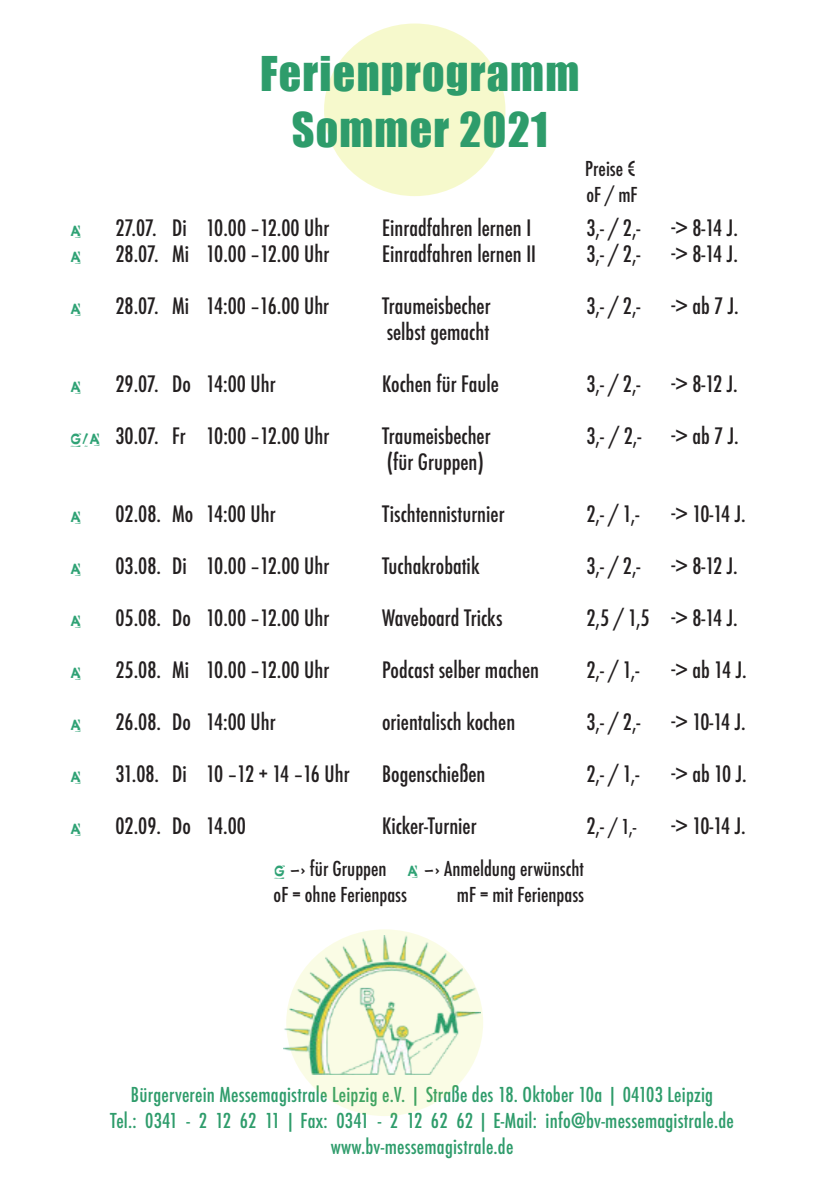
<style>
.page{position:relative;width:840px;height:1191px;background:#fff}
.page>*{position:absolute;margin:0;border:0;box-sizing:border-box;transform-origin:0 0}
.t1{font:44px/56px "Impact";letter-spacing:.03em;color:#2e9c6b;text-align:center}
.t2{font:500 condensed 22px "Futura";color:#231f20}
.t3{font:500 condensed 22px "Futura";letter-spacing:-.04em;color:#231f20}
.t4{font:500 condensed 20px/26px "Futura";letter-spacing:.01em;color:#2e9c6b;text-align:center}
.t5{font:500 condensed 20px/26px "Futura";color:#231f20}
.t6{font:20px "Suspension";color:#2fa275}
.s1{font-family:"Suspension";font-weight:400;font-stretch:normal;font-size:20px;color:#2fa275}
.s2{font-size:22px}
.s3{font-family:"Suspension";font-weight:400;font-stretch:normal;color:#2fa275}
.s4{font-family:"Suspension";font-weight:400;font-stretch:normal}
</style>
<div class="page">
<div style="left:286px;top:929px;width:197px;height:187px;background:#fafce5;border-radius:50%"></div>
<div style="left:324px;top:24px;width:181px;height:172px;background:#f6f9cc;border-radius:50%"></div>
<img style="left:283px;top:935px;width:197px;height:140px">
<h1 class="t1" style="left:260px;top:48px;width:320px">Ferienprogramm<br>Sommer 2021</h1>
<p class="t5" style="left:585px;top:156px;width:54px">Preise € oF/mF</p>
<p class="t6" style="left:70px;top:220px;width:13px">A</p>
<p class="t2" style="left:115px;top:217px;width:215px">27.07. Di 10.00 –12.00 Uhr</p>
<p class="t2" style="left:382px;top:217px;width:150px">Einradfahren lernen I</p>
<p class="t2" style="left:586px;top:217px;width:56px">3,- / 2,-</p>
<p class="t2" style="left:671px;top:217px;width:68px">-&gt; 8-14 J.</p>
<p class="t6" style="left:70px;top:246px;width:13px">A</p>
<p class="t2" style="left:115px;top:243px;width:215px">28.07. Mi 10.00 –12.00 Uhr</p>
<p class="t2" style="left:382px;top:243px;width:155px">Einradfahren lernen II</p>
<p class="t2" style="left:586px;top:243px;width:56px">3,- / 2,-</p>
<p class="t2" style="left:671px;top:243px;width:68px">-&gt; 8-14 J.</p>
<p class="t6" style="left:70px;top:298px;width:13px">A</p>
<p class="t2" style="left:115px;top:295px;width:215px">28.07. Mi 14:00 –16.00 Uhr</p>
<p class="t2" style="left:382px;top:295px;width:110px">Traumeisbecher</p>
<p class="t2" style="left:586px;top:295px;width:56px">3,- / 2,-</p>
<p class="t2" style="left:671px;top:295px;width:69px">-&gt;ab7J.</p>
<p class="t2" style="left:386px;top:321px;width:104px">selbst gemacht</p>
<p class="t6" style="left:70px;top:376px;width:13px">A</p>
<p class="t2" style="left:115px;top:373px;width:162px">29.07. Do 14:00 Uhr</p>
<p class="t2" style="left:382px;top:373px;width:118px">Kochen für Faule</p>
<p class="t2" style="left:586px;top:373px;width:56px">3,- / 2,-</p>
<p class="t2" style="left:671px;top:373px;width:68px">-&gt; 8-12 J.</p>
<p class="t2" style="left:70px;top:425px;width:260px"><span class="s1">G/A</span> 30.07. Fr 10:00 –12.00 Uhr</p>
<p class="t2" style="left:382px;top:425px;width:110px">Traumeisbecher</p>
<p class="t2" style="left:586px;top:425px;width:56px">3,- / 2,-</p>
<p class="t2" style="left:671px;top:425px;width:69px">-&gt;ab7J.</p>
<p class="t2" style="left:386px;top:451px;width:99px">(für Gruppen)</p>
<p class="t6" style="left:70px;top:506px;width:13px">A</p>
<p class="t2" style="left:115px;top:503px;width:162px">02.08. Mo 14:00 Uhr</p>
<p class="t2" style="left:382px;top:503px;width:124px">Tischtennisturnier</p>
<p class="t2" style="left:586px;top:503px;width:54px">2,- / 1,-</p>
<p class="t2" style="left:671px;top:503px;width:76px">-&gt; 10-14 J.</p>
<p class="t6" style="left:70px;top:558px;width:13px">A</p>
<p class="t2" style="left:115px;top:555px;width:215px">03.08. Di 10.00 –12.00 Uhr</p>
<p class="t2" style="left:382px;top:555px;width:99px">Tuchakrobatik</p>
<p class="t2" style="left:586px;top:555px;width:56px">3,- / 2,-</p>
<p class="t2" style="left:671px;top:555px;width:68px">-&gt; 8-12 J.</p>
<p class="t6" style="left:70px;top:610px;width:13px">A</p>
<p class="t2" style="left:115px;top:607px;width:215px">05.08. Do 10.00 –12.00 Uhr</p>
<p class="t2" style="left:382px;top:607px;width:122px">Waveboard Tricks</p>
<p class="t2" style="left:586px;top:607px;width:153px">2,5 / 1,5 -&gt; 8-14 J.</p>
<p class="t6" style="left:70px;top:662px;width:13px">A</p>
<p class="t2" style="left:115px;top:659px;width:215px">25.08. Mi 10.00 –12.00 Uhr</p>
<p class="t2" style="left:382px;top:659px;width:158px">Podcast selber machen</p>
<p class="t2" style="left:586px;top:659px;width:54px">2,- / 1,-</p>
<p class="t2" style="left:671px;top:659px;width:77px">-&gt; ab 14 J.</p>
<p class="t6" style="left:70px;top:714px;width:13px">A</p>
<p class="t2" style="left:115px;top:711px;width:162px">26.08. Do 14:00 Uhr</p>
<p class="t2" style="left:382px;top:711px;width:135px">orientalisch kochen</p>
<p class="t2" style="left:586px;top:711px;width:56px">3,- / 2,-</p>
<p class="t2" style="left:671px;top:711px;width:76px">-&gt; 10-14 J.</p>
<p class="t6" style="left:70px;top:766px;width:13px">A</p>
<p class="t3" style="left:115px;top:763px;width:235px">31.08. Di 10 –12 + 14 –16 Uhr</p>
<p class="t2" style="left:382px;top:763px;width:105px">Bogenschießen</p>
<p class="t2" style="left:586px;top:763px;width:54px">2,- / 1,-</p>
<p class="t2" style="left:671px;top:763px;width:77px">-&gt; ab 10 J.</p>
<p class="t6" style="left:70px;top:818px;width:13px">A</p>
<p class="t2" style="left:115px;top:815px;width:132px">02.09. Do 14.00</p>
<p class="t2" style="left:382px;top:815px;width:96px">Kicker-Turnier</p>
<p class="t5" style="left:586px;top:814px;width:52px"><span class="s2">2,-</span> / 1,-</p>
<p class="t2" style="left:671px;top:815px;width:76px">-&gt; 10-14 J.</p>
<p class="t5" style="left:273px;top:856px;width:312px"><span class="s3">G</span> <span class="s4">–&gt;</span> für Gruppen <span class="s3">A</span> <span class="s4">–&gt;</span> Anmeldung erwünscht oF = ohne Ferienpass</p>
<p class="t5" style="left:457px;top:882px;width:129px">mF = mit Ferienpass</p>
<p class="t4" style="left:110px;top:1083px;width:625px">Bürgerverein Messemagistrale Leipzig e.V. | Straße des 18. Oktober 10a | 04103 Leipzig<br>Tel.: 0341 - 2 12 62 11 | Fax: 0341 - 2 12 62 62 | E-Mail: info@bv-messemagistrale.de www.bv-messemagistrale.de</p>
</div>
